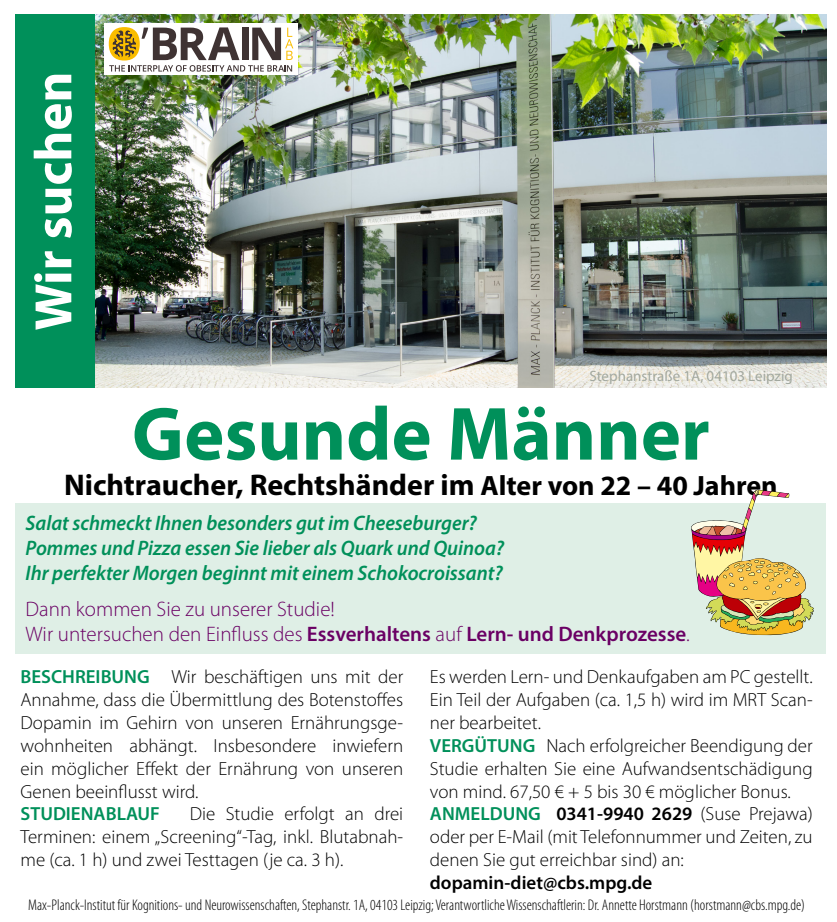
<style>
.page{position:relative;width:837px;height:922px;background:#fff}
.page>*{position:absolute;margin:0;border:0;box-sizing:border-box;transform-origin:0 0}
.t1{font:700 76px "Myriad Pro";color:#00905a}
.t2{font:700 53px "Myriad Pro";color:#fff}
.t3{font:700 30px "Myriad Pro";color:#000}
.t4{font:italic 600 21px/25.2px "Myriad Pro";letter-spacing:-.005em;color:#00905a;scale:.96 1}
.t5{font:300 21px/25.2px "Myriad Pro";color:#6a0064}
.t6{font:300 19px/22.8px "Myriad Pro";color:#000;text-align:justify}
.t7{font:600 19px "Myriad Pro";color:#000}
.t8{font:600 19px "Myriad Pro";color:#00905a}
.t9{font:300 condensed 15.5px "Myriad Pro";color:#000}
.t10{font:15px "Myriad Pro";color:#a2a89f}
.s1{font-size:28px}
.s2{font-weight:600}
.s3{font-weight:600;color:#00905a}
</style>
<div class="page">
<img style="left:95px;top:14px;width:731px;height:374px">
<div style="left:15px;top:14px;width:80px;height:374px;background:#00905a"></div>
<div style="left:104px;top:24px;width:194px;height:51px;background:#fff"></div>
<svg style="left:109px;top:27px;width:184px;height:45px"></svg>
<div style="left:15px;top:503px;width:811px;height:150px;background:#dfefe6"></div>
<svg style="left:691px;top:489px;width:123px;height:146px"></svg>
<h2 class="t2" style="left:19px;top:330px;width:260px;rotate:-90deg">Wir suchen</h2>
<p class="t10" style="left:589px;top:366px;width:205px">Stephanstraße 1A, 04103 Leipzig</p>
<h1 class="t1" style="left:132px;top:384px;width:579px">Gesunde Männer</h1>
<h3 class="t3" style="left:64px;top:465px;width:715px">Nichtraucher, Rechtshänder im <span class="s1">Alter von 22 – 40 Jahren</span></h3>
<p class="t4" style="left:26px;top:509px;width:500px">Salat schmeckt Ihnen besonders gut im Cheeseburger?<br>Pommes und Pizza essen Sie lieber als Quark und Quinoa?<br>Ihr perfekter Morgen beginnt mit einem Schokocroissant?</p>
<p class="t5" style="left:26px;top:595px;width:666px">Dann kommen Sie zu unserer Studie!<br>Wir untersuchen den Einfluss des <span class="s2">Essverhaltens</span> auf <span class="s2">Lern- und Denkprozesse</span>.</p>
<p class="t6" style="left:20px;top:665px;width:384px"><span class="s3">BESCHREIBUNG</span> Wir beschäftigen uns mit der Annahme, dass die Übermittlung des Botenstoffes Dopamin im Gehirn von unseren Ernährungsge&shy;wohnheiten abhängt. Insbesondere inwiefern ein möglicher Effekt der Ernährung von unseren Genen beeinflusst wird.</p>
<p class="t8" style="left:20px;top:801px;width:141px">STUDIENABLAUF</p>
<p class="t6" style="left:20px;top:802px;width:384px;text-indent:169px">Die Studie erfolgt an drei Terminen: einem „Screening“-Tag, inkl. Blutabnah&shy;me (ca. 1 h) und zwei Testtagen (je ca. 3 h).</p>
<p class="t6" style="left:430px;top:665px;width:384px;text-align:left">Es werden Lern- und Denkaufgaben am PC gestellt.<br>Ein Teil der Aufgaben (ca. 1,5 h) wird im MRT Scan&shy;ner bearbeitet.<br><span class="s3">VERGÜTUNG</span> Nach erfolgreicher Beendigung der Studie erhalten Sie eine Aufwandsentschädigung von mind. 67,50 € + 5 bis 30 € möglicher Bonus.<br><span class="s3">ANMELDUNG</span> <span class="s2">0341-9940 2629</span> (Suse Prejawa) oder per E-Mail (mit Telefonnummer und Zeiten, zu denen Sie gut erreichbar sind) an:</p>
<p class="t7" style="left:430px;top:870px;width:224px">dopamin-diet@cbs.mpg.de</p>
<p class="t9" style="left:28px;top:895px;width:778px">Max-Planck-Institut für Kognitions- und Neurowissenschaften, Stephanstr. 1A, 04103 Leipzig; Verantwortliche Wissenschaftlerin: Dr. Annette Horstmann (horstmann@cbs.mpg.de)</p>
</div>
